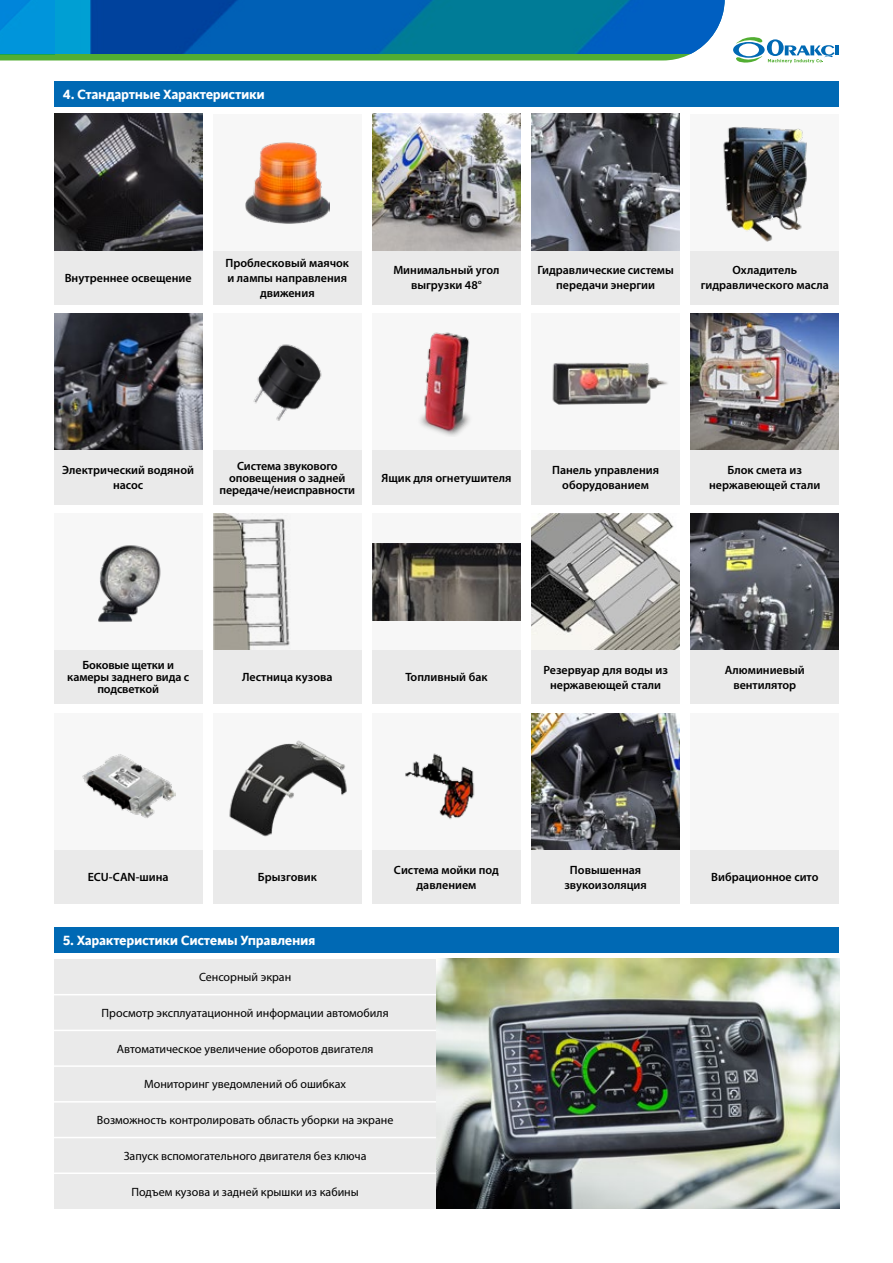
<style>
.page{position:relative;width:893px;height:1263px;background:#fff}
.page>*{position:absolute;margin:0;border:0;box-sizing:border-box;transform-origin:0 0}
.t1{font:700 15px "Cinta";letter-spacing:-.025em;color:#fff}
.t2{font:600 12px/15px "Myriad Pro";color:#000;text-align:center}
.t3{font:12px "Myriad Pro";color:#000}
</style>
<div class="page">
<hr style="left:835px;top:45px;width:4px;height:10px;background:#0069b4">
<svg style="left:733px;top:37px;width:102px;height:26px"></svg>
<div style="left:0;top:54px;width:691px;height:6px;background:#52ae32"></div>
<img style="left:54px;top:0;width:671px;height:54px">
<img style="left:0;top:0;width:54px;height:54px">
<div style="left:54px;top:81px;width:785px;height:26px;background:#0069b4"></div>
<div style="left:54px;top:927px;width:785px;height:26px;background:#0069b4"></div>
<div style="left:54px;top:250px;width:148px;height:54px;background:#eaeaea"></div>
<div style="left:54px;top:450px;width:148px;height:54px;background:#eaeaea"></div>
<div style="left:54px;top:650px;width:148px;height:54px;background:#eaeaea"></div>
<div style="left:54px;top:849px;width:148px;height:55px;background:#eaeaea"></div>
<div style="left:213px;top:250px;width:149px;height:54px;background:#eaeaea"></div>
<div style="left:213px;top:450px;width:149px;height:54px;background:#eaeaea"></div>
<div style="left:213px;top:650px;width:149px;height:54px;background:#eaeaea"></div>
<div style="left:213px;top:849px;width:149px;height:55px;background:#eaeaea"></div>
<div style="left:372px;top:250px;width:149px;height:54px;background:#eaeaea"></div>
<div style="left:372px;top:450px;width:149px;height:54px;background:#eaeaea"></div>
<div style="left:372px;top:650px;width:149px;height:54px;background:#eaeaea"></div>
<div style="left:372px;top:849px;width:149px;height:55px;background:#eaeaea"></div>
<div style="left:531px;top:250px;width:149px;height:54px;background:#eaeaea"></div>
<div style="left:531px;top:450px;width:149px;height:54px;background:#eaeaea"></div>
<div style="left:531px;top:650px;width:149px;height:54px;background:#eaeaea"></div>
<div style="left:531px;top:849px;width:149px;height:55px;background:#eaeaea"></div>
<div style="left:691px;top:250px;width:148px;height:54px;background:#eaeaea"></div>
<div style="left:691px;top:450px;width:148px;height:54px;background:#eaeaea"></div>
<div style="left:691px;top:650px;width:148px;height:54px;background:#eaeaea"></div>
<div style="left:691px;top:849px;width:148px;height:55px;background:#eaeaea"></div>
<div style="left:54px;top:959px;width:382px;height:250px;background:#eaeaea"></div>
<hr style="left:54px;top:994px;width:382px;height:1px;background:#fff">
<hr style="left:54px;top:1030px;width:382px;height:1px;background:#fff">
<hr style="left:54px;top:1065px;width:382px;height:2px;background:#fff">
<hr style="left:54px;top:1101px;width:382px;height:1px;background:#fff">
<hr style="left:54px;top:1137px;width:382px;height:1px;background:#fff">
<hr style="left:54px;top:1172px;width:382px;height:2px;background:#fff">
<img style="left:54px;top:114px;width:148px;height:136px">
<img style="left:54px;top:314px;width:148px;height:136px">
<div style="left:54px;top:514px;width:148px;height:136px;background:#f7f7f7"></div>
<div style="left:54px;top:713px;width:148px;height:136px;background:#f7f7f7"></div>
<div style="left:213px;top:114px;width:149px;height:136px;background:#f7f7f7"></div>
<div style="left:213px;top:314px;width:149px;height:136px;background:#f7f7f7"></div>
<div style="left:213px;top:514px;width:149px;height:136px;background:#f7f7f7"></div>
<img style="left:213px;top:514px;width:77px;height:136px">
<div style="left:213px;top:713px;width:149px;height:136px;background:#f7f7f7"></div>
<img style="left:531px;top:114px;width:149px;height:136px">
<div style="left:531px;top:314px;width:149px;height:136px;background:#f7f7f7"></div>
<img style="left:531px;top:514px;width:149px;height:136px">
<img style="left:531px;top:713px;width:149px;height:136px">
<img style="left:372px;top:114px;width:149px;height:136px">
<div style="left:372px;top:314px;width:149px;height:136px;background:#f7f7f7"></div>
<div style="left:372px;top:514px;width:149px;height:136px;background:#f7f7f7"></div>
<div style="left:372px;top:713px;width:149px;height:136px;background:#f7f7f7"></div>
<div style="left:691px;top:114px;width:148px;height:136px;background:#f7f7f7"></div>
<img style="left:691px;top:314px;width:148px;height:136px">
<img style="left:691px;top:514px;width:148px;height:136px">
<div style="left:691px;top:713px;width:148px;height:136px;background:#f7f7f7"></div>
<img style="left:405px;top:753px;width:70px;height:66px">
<img style="left:229px;top:740px;width:118px;height:97px">
<img style="left:420px;top:332px;width:50px;height:104px">
<img style="left:82px;top:754px;width:93px;height:64px">
<img style="left:98px;top:545px;width:63px;height:77px">
<img style="left:253px;top:344px;width:69px;height:77px">
<img style="left:245px;top:142px;width:84px;height:82px">
<img style="left:723px;top:127px;width:84px;height:115px">
<img style="left:372px;top:543px;width:149px;height:77px">
<img style="left:552px;top:363px;width:116px;height:42px">
<img style="left:436px;top:959px;width:403px;height:250px">
<p class="t1" style="left:63px;top:85px;width:204px">4. Стандартные Характеристики</p>
<p class="t2" style="left:65px;top:270px;width:128px">Внутреннее освещение</p>
<p class="t2" style="left:226px;top:255px;width:125px">Проблесковый маячок и лампы направления движения</p>
<p class="t2" style="left:393px;top:263px;width:108px">Минимальный угол выгрузки 48°</p>
<p class="t2" style="left:537px;top:263px;width:138px">Гидравлические системы передачи энергии</p>
<p class="t2" style="left:701px;top:263px;width:130px">Охладитель гидравлического масла</p>
<p class="t2" style="left:62px;top:463px;width:133px">Электрический водяной насос</p>
<p class="t2" style="left:219px;top:460px;width:137px;line-height:12px">Система звукового оповещения о задней передаче/неисправности</p>
<p class="t2" style="left:381px;top:470px;width:131px">Ящик для огнетушителя</p>
<p class="t2" style="left:552px;top:463px;width:109px">Панель управления оборудованием</p>
<p class="t2" style="left:709px;top:463px;width:113px">Блок смета из нержавеющей стали</p>
<p class="t2" style="left:67px;top:660px;width:123px;line-height:12px">Боковые щетки и камеры заднего вида с подсветкой</p>
<p class="t2" style="left:242px;top:670px;width:92px">Лестница кузова</p>
<p class="t2" style="left:405px;top:670px;width:84px">Топливный бак</p>
<p class="t2" style="left:543px;top:663px;width:126px">Резервуар для воды из нержавеющей стали</p>
<p class="t2" style="left:725px;top:663px;width:82px">Алюминиевый вентилятор</p>
<p class="t2" style="left:88px;top:870px;width:82px">ECU-CAN-шина</p>
<p class="t2" style="left:258px;top:870px;width:60px">Брызговик</p>
<p class="t1" style="left:63px;top:931px;width:254px">5. Характеристики Системы Управления</p>
<p class="t2" style="left:394px;top:862px;width:107px">Система мойки под давлением</p>
<p class="t3" style="left:199px;top:970px;width:94px">Сенсорный экран</p>
<p class="t3" style="left:102px;top:1005px;width:289px">Просмотр эксплуатационной информации автомобиля</p>
<p class="t3" style="left:117px;top:1041px;width:258px">Автоматическое увеличение оборотов двигателя</p>
<p class="t3" style="left:144px;top:1077px;width:203px">Мониторинг уведомлений об ошибках</p>
<p class="t3" style="left:97px;top:1113px;width:298px">Возможность контролировать область уборки на экране</p>
<p class="t3" style="left:124px;top:1148px;width:244px">Запуск вспомогательного двигателя без ключа</p>
<p class="t3" style="left:131px;top:1184px;width:229px">Подъем кузова и задней крышки из кабины</p>
<p class="t2" style="left:564px;top:862px;width:84px">Повышенная звукоизоляция</p>
<p class="t2" style="left:711px;top:870px;width:109px">Вибрационное сито</p>
</div>
